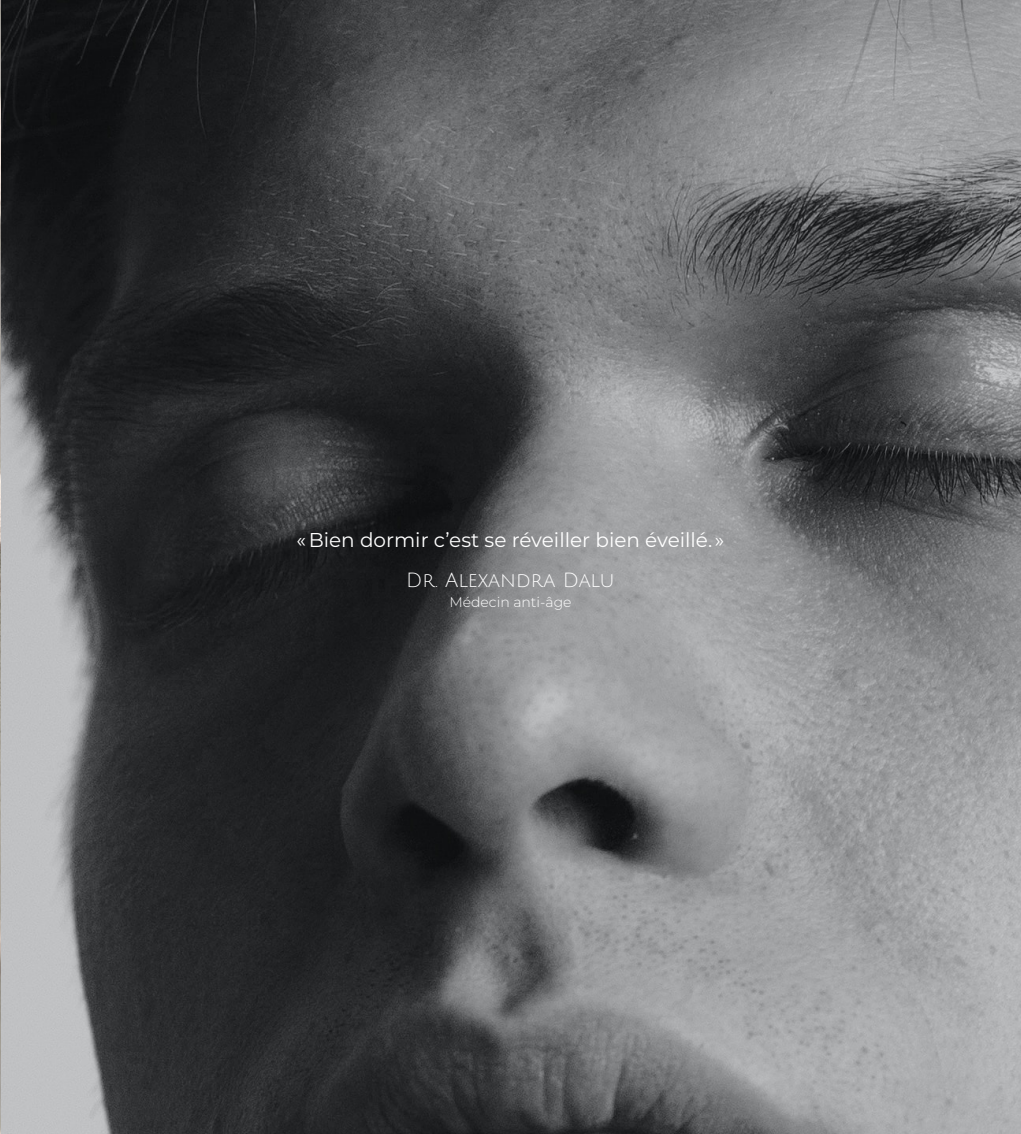
<style>
.page{position:relative;width:1021px;height:1134px;background:#fff}
.page>*{position:absolute;margin:0;border:0;box-sizing:border-box;transform-origin:0 0}
.t1{font:20px "Montserrat";color:#fff}
.t2{font:20px "Julius Sans One";color:#fff}
.t3{font:300 14px "Montserrat";color:#fff}
</style>
<div class="page">
<img style="left:0;top:0;width:1020px;height:1134px">
<p class="t1" style="left:296px;top:526px;width:429px">« Bien dormir c’est se réveiller bien éveillé. »</p>
<p class="t2" style="left:406px;top:569px;width:210px">Dr. Alexandra Dalu</p>
<p class="t3" style="left:449px;top:592px;width:124px">Médecin anti-âge</p>
</div>
